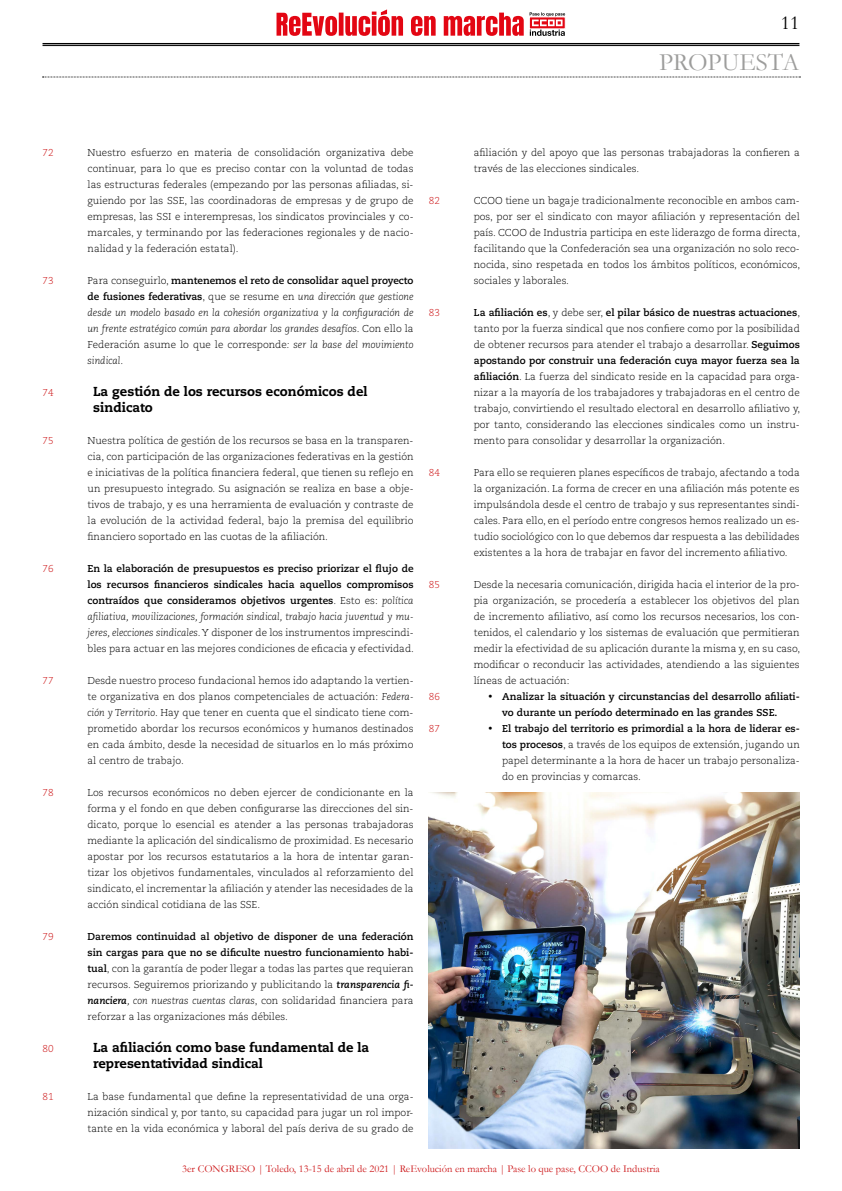
<style>
.page{position:relative;width:842px;height:1191px;background:#fff}
.page>*{position:absolute;margin:0;border:0;box-sizing:border-box;transform-origin:0 0}
.t1{font:25px "Garamond";color:#9d9d9c}
.t2{font:20px "Garamond";color:#000}
.t3{font:800 13px/16px "Caecilia";color:#000}
.t4{font:10.5px "Garamond";color:#cd1719}
.t5{font:300 10px/16px "Caecilia";color:#000;text-align:justify}
.t6{font:700 10px/16px "Caecilia";color:#000}
.t7{font:italic 300 10px/16px "Caecilia";color:#000;text-align:justify}
.t8{font:300 10px "Caecilia";color:#cd1719}
.s1{font-style:normal}
.s2{font-weight:700;font-style:normal}
.s3{font-weight:300}
.s4{font-weight:300;font-style:italic}
.s5{font-style:italic}
.s6{font-weight:700}
.s7{font-weight:700;font-style:italic}
</style>
<div class="page">
<svg style="left:276px;top:9px;width:248px;height:27px"></svg>
<svg style="left:530px;top:12px;width:35px;height:24px"></svg>
<hr style="left:43px;top:45px;width:756px;height:1px;background:#000">
<hr style="left:43px;top:43px;width:756px;height:1px;background:#000">
<svg style="left:43px;top:77px;width:757px;height:1px"></svg>
<img style="left:428px;top:792px;width:371px;height:356px">
<p class="t8" style="left:43px;top:147px;width:13px">72</p>
<p class="t8" style="left:43px;top:275px;width:13px">73</p>
<p class="t8" style="left:43px;top:387px;width:13px">74</p>
<p class="t8" style="left:43px;top:435px;width:13px">75</p>
<p class="t8" style="left:43px;top:563px;width:13px">76</p>
<p class="t8" style="left:43px;top:675px;width:13px">77</p>
<p class="t8" style="left:43px;top:787px;width:13px">78</p>
<p class="t8" style="left:43px;top:931px;width:13px">79</p>
<p class="t8" style="left:43px;top:1043px;width:13px">80</p>
<p class="t8" style="left:43px;top:1091px;width:13px">81</p>
<h2 class="t2" style="left:781px;top:11px;width:20px">11</h2>
<p class="t5" style="left:88px;top:145px;width:328px">Nuestro esfuerzo en materia de consolidación organizativa debe continuar, para lo que es preciso contar con la voluntad de todas las estructuras federales (empezando por las personas afiliadas, si&shy;guiendo por las SSE, las coordinadoras de empresas y de grupo de empresas, las SSI e interempresas, los sindicatos provinciales y co&shy;marcales, y terminando por las federaciones regionales y de nacio&shy;nalidad y la federación estatal).</p>
<p class="t7" style="left:88px;top:273px;width:328px"><span class="s1">Para conseguirlo,</span> <span class="s2">mantenemos el reto de consolidar aquel proyecto de fusiones federativas</span><span class="s1">, que se resume en</span> una dirección que gestione desde un modelo basado en la cohesión organizativa y la configuración de un frente estratégico común para abordar los grandes desafíos<span class="s1">. Con ello la Federación asume lo que le corresponde</span>: ser la base del movimiento sindical<span class="s1">.</span></p>
<h3 class="t3" style="left:93px;top:383px;width:276px">La gestión de los recursos económicos del sindicato</h3>
<p class="t5" style="left:88px;top:433px;width:328px">Nuestra política de gestión de los recursos se basa en la transparen&shy;cia, con participación de las organizaciones federativas en la gestión e iniciativas de la política financiera federal, que tienen su reflejo en un presupuesto integrado. Su asignación se realiza en base a obje&shy;tivos de trabajo, y es una herramienta de evaluación y contraste de la evolución de la actividad federal, bajo la premisa del equilibrio financiero soportado en las cuotas de la afiliación.</p>
<p class="t6" style="left:88px;top:561px;width:328px;text-align:justify">En la elaboración de presupuestos es preciso priorizar el flujo de los recursos financieros sindicales hacia aquellos compromisos contraídos que consideramos objetivos urgentes<span class="s3">. Esto es:</span> <span class="s4">política afiliativa, movilizaciones, formación sindical, trabajo hacia juventud y mu&shy;jeres, elecciones sindicales</span><span class="s3">. Y disponer de los instrumentos imprescindi&shy;bles para actuar en las mejores condiciones de eficacia y efectividad.</span></p>
<p class="t5" style="left:88px;top:673px;width:328px">Desde nuestro proceso fundacional hemos ido adaptando la vertien&shy;te organizativa en dos planos competenciales de actuación: <span class="s5">Federa&shy;ción y Territorio</span>. Hay que tener en cuenta que el sindicato tiene com&shy;prometido abordar los recursos económicos y humanos destinados en cada ámbito, desde la necesidad de situarlos en lo más próximo al centro de trabajo.</p>
<p class="t5" style="left:88px;top:785px;width:328px">Los recursos económicos no deben ejercer de condicionante en la forma y el fondo en que deben configurarse las direcciones del sin&shy;dicato, porque lo esencial es atender a las personas trabajadoras mediante la aplicación del sindicalismo de proximidad. Es necesario apostar por los recursos estatutarios a la hora de intentar garan&shy;tizar los objetivos fundamentales, vinculados al reforzamiento del sindicato, el incrementar la afiliación y atender las necesidades de la acción sindical cotidiana de las SSE.</p>
<p class="t5" style="left:88px;top:929px;width:328px"><span class="s6">Daremos continuidad al objetivo de disponer de una federación sin cargas para que no se dificulte nuestro funcionamiento habi&shy;tual</span>, con la garantía de poder llegar a todas las partes que requieran recursos. Seguiremos priorizando y publicitando la <span class="s7">transparencia fi&shy;nanciera</span><span class="s5">, con nuestras cuentas claras</span>, con solidaridad financiera para reforzar a las organizaciones más débiles.</p>
<h3 class="t3" style="left:93px;top:1039px;width:278px">La afiliación como base fundamental de la representatividad sindical</h3>
<p class="t5" style="left:88px;top:1089px;width:328px">La base fundamental que define la representatividad de una orga&shy;nización sindical y, por tanto, su capacidad para jugar un rol impor&shy;tante en la vida económica y laboral del país deriva de su grado de</p>
<p class="t8" style="left:429px;top:195px;width:13px">82</p>
<p class="t8" style="left:429px;top:307px;width:13px">83</p>
<p class="t8" style="left:429px;top:467px;width:13px">84</p>
<p class="t8" style="left:429px;top:579px;width:13px">85</p>
<p class="t8" style="left:429px;top:691px;width:13px">86</p>
<p class="t8" style="left:429px;top:723px;width:13px">87</p>
<h1 class="t1" style="left:659px;top:47px;width:142px">PROPUESTA</h1>
<p class="t5" style="left:474px;top:145px;width:327px">afiliación y del apoyo que las personas trabajadoras la confieren a través de las elecciones sindicales.</p>
<p class="t5" style="left:474px;top:193px;width:328px">CCOO tiene un bagaje tradicionalmente reconocible en ambos cam&shy;pos, por ser el sindicato con mayor afiliación y representación del país. CCOO de Industria participa en este liderazgo de forma directa, facilitando que la Confederación sea una organización no solo reco&shy;nocida, sino respetada en todos los ámbitos políticos, económicos, sociales y laborales.</p>
<p class="t5" style="left:474px;top:305px;width:328px"><span class="s6">La afiliación es</span>, y debe ser, <span class="s6">el pilar básico de nuestras actuaciones</span>, tanto por la fuerza sindical que nos confiere como por la posibilidad de obtener recursos para atender el trabajo a desarrollar. <span class="s6">Seguimos apostando por construir una federación cuya mayor fuerza sea la afiliación</span>. La fuerza del sindicato reside en la capacidad para orga&shy;nizar a la mayoría de los trabajadores y trabajadoras en el centro de trabajo, convirtiendo el resultado electoral en desarrollo afiliativo y, por tanto, considerando las elecciones sindicales como un instru&shy;mento para consolidar y desarrollar la organización.</p>
<p class="t5" style="left:474px;top:465px;width:328px">Para ello se requieren planes específicos de trabajo, afectando a toda la organización. La forma de crecer en una afiliación más potente es impulsándola desde el centro de trabajo y sus representantes sindi&shy;cales. Para ello, en el período entre congresos hemos realizado un es&shy;tudio sociológico con lo que debemos dar respuesta a las debilidades existentes a la hora de trabajar en favor del incremento afiliativo.</p>
<p class="t5" style="left:474px;top:577px;width:328px">Desde la necesaria comunicación, dirigida hacia el interior de la pro&shy;pia organización, se procedería a establecer los objetivos del plan de incremento afiliativo, así como los recursos necesarios, los con&shy;tenidos, el calendario y los sistemas de evaluación que permitieran medir la efectividad de su aplicación durante la misma y, en su caso, modificar o reconducir las actividades, atendiendo a las siguientes líneas de actuación:</p>
<p class="t6" style="left:502px;top:689px;width:299px;text-indent:-14px">• Analizar la situación y circunstancias del desarrollo afiliati&shy;vo durante un período determinado en las grandes SSE.</p>
<p class="t5" style="left:502px;top:721px;width:299px;text-indent:-14px">• <span class="s6">El trabajo del territorio es primordial a la hora de liderar es&shy;tos procesos</span>, a través de los equipos de extensión, jugando un papel determinante a la hora de hacer un trabajo personaliza&shy;do en provincias y comarcas.</p>
<p class="t4" style="left:182px;top:1162px;width:479px">3er CONGRESO | Toledo, 13-15 de abril de 2021 | ReEvolución en marcha | Pase lo que pase, CCOO de Industria</p>
</div>
